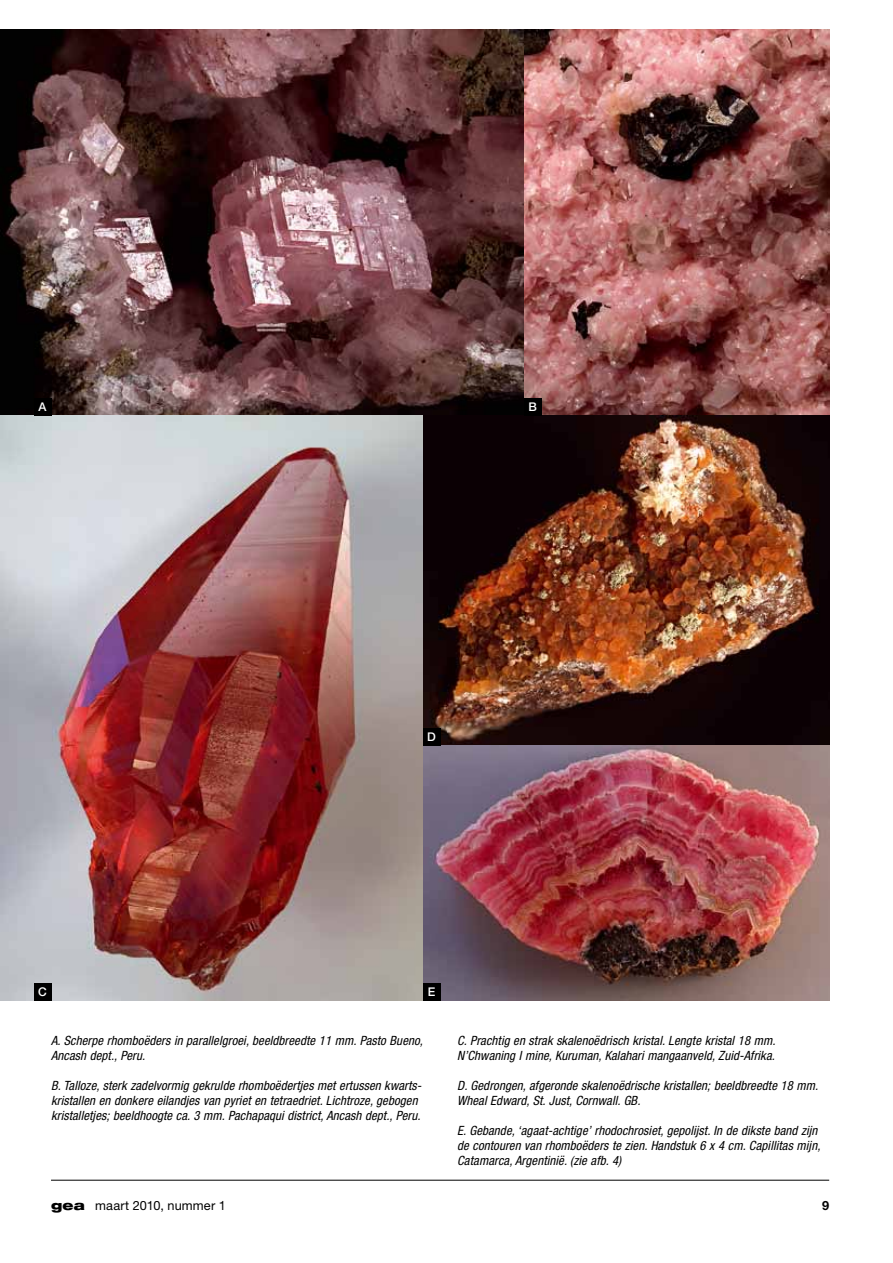
<style>
.page{position:relative;width:893px;height:1263px;background:#fff}
.page>*{position:absolute;margin:0;border:0;box-sizing:border-box;transform-origin:0 0}
.t1{font:italic condensed 12.75px/15px "Helvetica Neue";letter-spacing:.01em;color:#000}
.t2{font:12.75px "Helvetica Neue";letter-spacing:.01em;color:#000}
.t3{font:700 12.75px "Helvetica Neue";color:#000}
.t4{font:500 12px "Helvetica Neue";color:#fff}
.s1{font-weight:900;font-stretch:expanded}
</style>
<div class="page">
<hr style="left:51px;top:1180px;width:778px;height:1px;background:#000">
<img style="left:0;top:29px;width:829px;height:971px">
<div style="left:34px;top:398px;width:17px;height:17px;background:#000"></div>
<div style="left:34px;top:983px;width:17px;height:17px;background:#000"></div>
<div style="left:524px;top:398px;width:17px;height:17px;background:#000"></div>
<div style="left:423px;top:728px;width:17px;height:17px;background:#000"></div>
<div style="left:423px;top:983px;width:17px;height:17px;background:#000"></div>
<p class="t4" style="left:39px;top:399px;width:10px">A</p>
<p class="t4" style="left:528px;top:399px;width:10px">B</p>
<p class="t4" style="left:427px;top:729px;width:10px">D</p>
<p class="t4" style="left:38px;top:984px;width:10px">C</p>
<p class="t4" style="left:428px;top:984px;width:9px">E</p>
<p class="t1" style="left:51px;top:1033px;width:373px">A. Scherpe rhomboëders in parallelgroei, beeldbreedte 11 mm. Pasto Bueno,<br>Ancash dept., Peru.</p>
<p class="t1" style="left:51px;top:1078px;width:372px">B. Talloze, sterk zadelvormig gekrulde rhomboëdertjes met ertussen kwarts&shy;kristallen en donkere eilandjes van pyriet en tetraedriet. Lichtroze, gebogen kristalletjes; beeldhoogte ca. 3 mm. Pachapaqui district, Ancash dept., Peru.</p>
<p class="t1" style="left:457px;top:1033px;width:320px">C. Prachtig en strak skalenoëdrisch kristal. Lengte kristal 18 mm.<br>N’Chwaning I mine, Kuruman, Kalahari mangaanveld, Zuid-Afrika.</p>
<p class="t1" style="left:457px;top:1078px;width:363px">D. Gedrongen, afgeronde skalenoëdrische kristallen; beeldbreedte 18 mm.<br>Wheal Edward, St. Just, Cornwall. GB.</p>
<p class="t1" style="left:457px;top:1123px;width:365px">E. Gebande, ‘agaat-achtige’ rhodochrosiet, gepolijst. In de dikste band zijn de contouren van rhomboëders te zien. Handstuk 6 x 4 cm. Capillitas mijn,<br>Catamarca, Argentinië. (zie afb. 4)</p>
<p class="t2" style="left:51px;top:1198px;width:176px"><span class="s1">gea</span> maart 2010, nummer 1</p>
<p class="t3" style="left:822px;top:1198px;width:9px">9</p>
</div>
